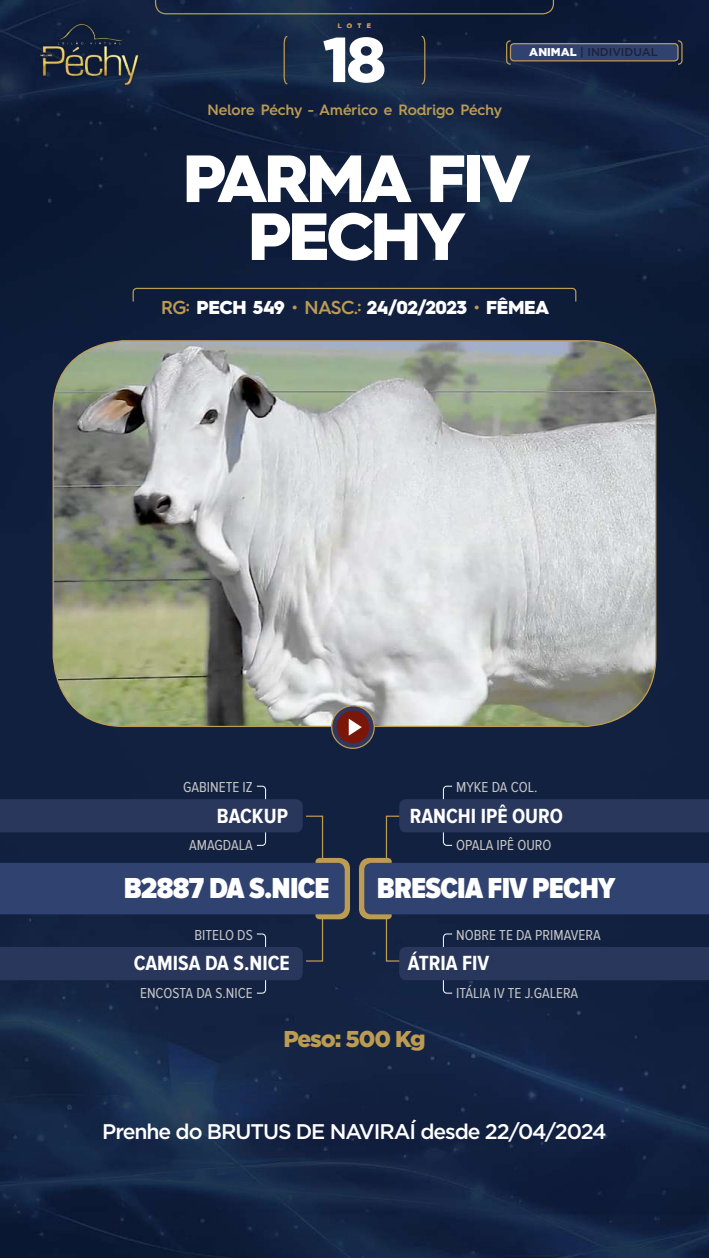
<style>
.page{position:relative;width:709px;height:1258px;background:#fff}
.page>*{position:absolute;margin:0;border:0;box-sizing:border-box;transform-origin:0 0}
.t1{font:900 66.88px/57.9px "Hurme Geometric Sans 4";letter-spacing:-.05em;color:#fff;text-align:center}
.t2{font:900 63.12px "Gotham";color:#fff}
.t3{font:900 30px "Proxima Nova Cond";letter-spacing:-.025em;color:#fff}
.t4{font:900 22.88px "Gotham";color:#bc9b53}
.t5{font:700 21.25px "Proxima Nova Cond";color:#fff}
.t6{font:500 21.12px "Gotham";letter-spacing:-.05em;color:#fff}
.t7{font:900 18.75px "Hurme Geometric Sans 4";letter-spacing:-.025em;color:#fff}
.t8{font:15px "Proxima Nova Cond";color:#c6c6c6}
.t9{font:600 15px "Hurme Geometric Sans 4";color:#bc9b53}
.t10{font:500 11.38px "Gotham";color:#1b223a}
.t11{font:500 6.25px "Gotham";color:#bc9b53}
.s1{font-weight:900;color:#fff}
.s2{font-weight:600;color:#bc9b53}
</style>
<div class="page">
<img style="left:0;top:0;width:709px;height:1258px">
<svg style="left:155px;top:0;width:399px;height:14px"></svg>
<div style="left:510px;top:44px;width:168px;height:17px;background:#304270;border-radius:4px"></div>
<div style="left:510px;top:43px;width:168px;height:18px;border:1px solid #bc9b53;border-radius:4px"></div>
<svg style="left:505px;top:40px;width:7px;height:25px"></svg>
<svg style="left:676px;top:40px;width:7px;height:25px"></svg>
<svg style="left:283px;top:35px;width:5px;height:50px"></svg>
<svg style="left:420px;top:35px;width:6px;height:50px"></svg>
<img style="left:24px;top:20px;width:135px;height:74px">
<div style="left:386px;top:816px;width:17px;height:146px;border:1px solid #bc9b53"></div>
<div style="left:305px;top:816px;width:18px;height:146px;border:1px solid #bc9b53"></div>
<svg style="left:399px;top:786px;width:310px;height:60px"></svg>
<svg style="left:0;top:786px;width:303px;height:60px"></svg>
<svg style="left:399px;top:933px;width:310px;height:61px"></svg>
<svg style="left:0;top:933px;width:303px;height:61px"></svg>
<svg style="left:359px;top:858px;width:350px;height:61px"></svg>
<svg style="left:0;top:858px;width:350px;height:61px"></svg>
<svg style="left:132px;top:287px;width:445px;height:16px"></svg>
<img style="left:53px;top:341px;width:603px;height:385px">
<svg style="left:332px;top:706px;width:42px;height:42px"></svg>
<div style="left:331px;top:705px;width:44px;height:44px;border:1px solid #bc9b53;border-radius:50%"></div>
<div style="left:336px;top:711px;width:33px;height:32px;background:#7a1709;border-radius:50%"></div>
<svg style="left:349px;top:719px;width:13px;height:17px"></svg>
<p class="t11" style="left:338px;top:22px;width:35px">LOTE</p>
<h2 class="t2" style="left:323px;top:23px;width:65px">18</h2>
<p class="t9" style="left:207px;top:99px;width:296px">Nelore Péchy - Américo e Rodrigo Péchy</p>
<p class="t10" style="left:529px;top:45px;width:130px"><span class="s1">ANIMAL</span> | INDIVIDUAL</p>
<h1 class="t1" style="left:183px;top:149px;width:349px">PARMA FIV<br>PECHY</h1>
<p class="t7" style="left:161px;top:294px;width:389px"><span class="s2">RG:</span> PECH 549 <span class="s2">• Nasc.:</span> 24/02/2023 <span class="s2">•</span> FÊMEA</p>
<p class="t8" style="left:183px;top:778px;width:71px">GABINETE IZ</p>
<p class="t8" style="left:456px;top:778px;width:83px">MYKE DA COL.</p>
<h3 class="t5" style="left:217px;top:804px;width:73px">BACKUP</h3>
<h3 class="t5" style="left:410px;top:804px;width:155px">RANCHI IPÊ OURO</h3>
<p class="t8" style="left:189px;top:837px;width:65px">AMAGDALA</p>
<p class="t8" style="left:456px;top:837px;width:97px">OPALA IPÊ OURO</p>
<h3 class="t3" style="left:124px;top:871px;width:207px">B2887 DA S.NICE</h3>
<h3 class="t3" style="left:377px;top:871px;width:222px">BRESCIA FIV PECHY</h3>
<p class="t8" style="left:194px;top:926px;width:60px">BITELO DS</p>
<p class="t8" style="left:456px;top:926px;width:146px">NOBRE TE DA PRIMAVERA</p>
<h3 class="t5" style="left:134px;top:951px;width:157px">CAMISA DA S.NICE</h3>
<h3 class="t5" style="left:408px;top:951px;width:83px">ÁTRIA FIV</h3>
<p class="t8" style="left:140px;top:984px;width:114px">ENCOSTA DA S.NICE</p>
<p class="t8" style="left:456px;top:984px;width:124px">ITÁLIA IV TE J.GALERA</p>
<h3 class="t4" style="left:283px;top:1026px;width:144px">Peso: 500 Kg</h3>
<h3 class="t6" style="left:102px;top:1120px;width:506px">Prenhe do BRUTUS DE NAVIRAÍ desde 22/04/2024</h3>
</div>
